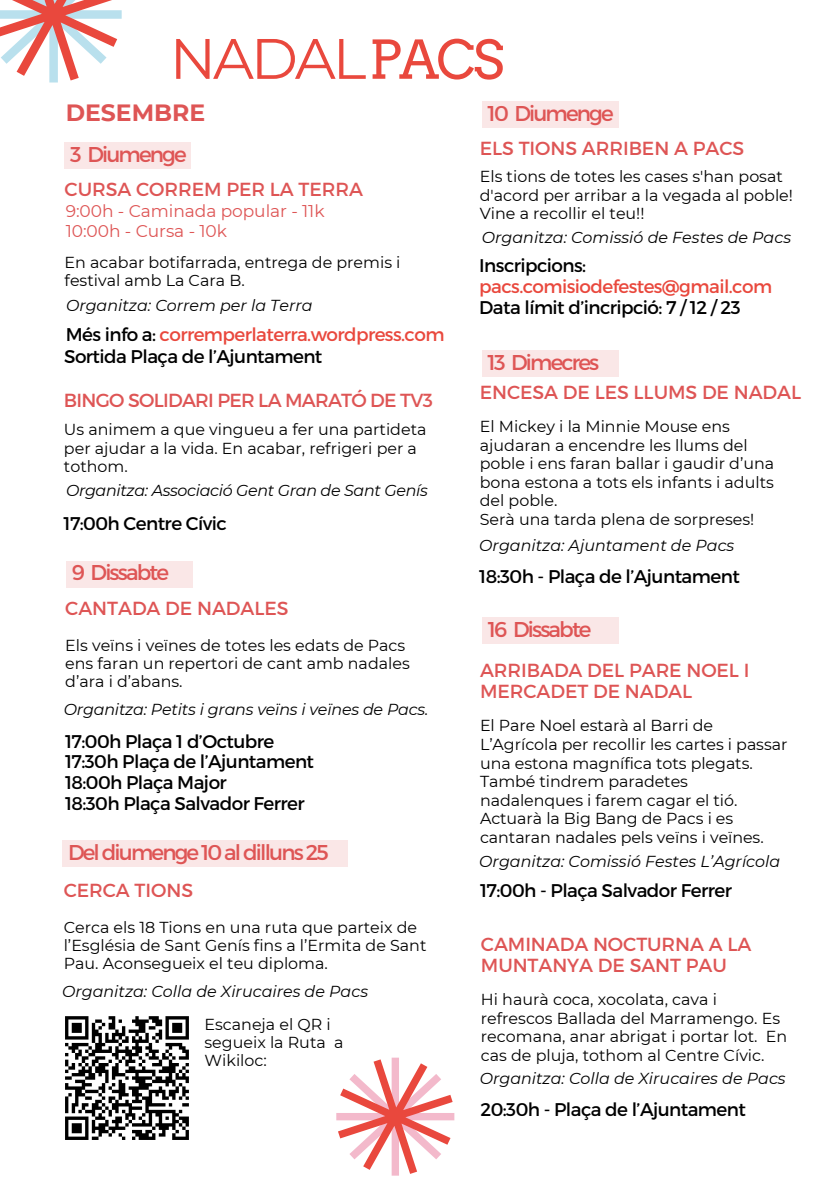
<style>
.page{position:relative;width:839px;height:1191px;background:#fff}
.page>*{position:absolute;margin:0;border:0;box-sizing:border-box;transform-origin:0 0}
.t1{font:57px "Montserrat";letter-spacing:-.055em;color:#e9483d}
.t2{font:700 23.6px "Montserrat";color:#de5555}
.t3{font:21.4px "Montserrat";letter-spacing:-.085em;color:#de5555}
.t4{font:19px/21px "Montserrat";letter-spacing:-.005em;color:#de5555}
.t5{font:19px "Montserrat";letter-spacing:-.04em;color:#de5555}
.t6{font:18.4px "Montserrat";letter-spacing:-.03em;color:#000}
.t7{font:18.4px "Montserrat";letter-spacing:-.03em;color:#e9483d}
.t8{font:17px "Montserrat";letter-spacing:-.005em;color:#de5555}
.t9{font:15.8px/18.6px "Montserrat";color:#000}
.t10{font:italic 15.8px "Montserrat";color:#000}
.t11{font:italic 15.8px "Montserrat";letter-spacing:-.02em;color:#000}
.s1{font-family:"Arvo";font-size:53.2px}
.s2{color:#000}
</style>
<div class="page">
<svg style="left:0;top:0;width:122px;height:83px"></svg>
<svg style="left:336px;top:1058px;width:118px;height:118px"></svg>
<div style="left:64px;top:142px;width:126px;height:27px;background:#fae7e7"></div>
<div style="left:62px;top:840px;width:285px;height:27px;background:#fae7e7"></div>
<svg style="left:65px;top:1016px;width:124px;height:124px"></svg>
<div style="left:66px;top:561px;width:126px;height:27px;background:#fae7e7"></div>
<div style="left:481px;top:350px;width:137px;height:27px;background:#fae7e7"></div>
<div style="left:482px;top:617px;width:136px;height:27px;background:#fae7e7"></div>
<div style="left:481px;top:101px;width:137px;height:27px;background:#fae7e7"></div>
<p class="t1" style="left:170px;top:24px;width:336px">NADAL<span class="s1">PACS</span></p>
<p class="t2" style="left:66px;top:98px;width:141px">DESEMBRE</p>
<p class="t3" style="left:70px;top:141px;width:118px">3 Diumenge</p>
<p class="t4" style="left:65px;top:178px;width:300px">CURSA CORREM PER LA TERRA</p>
<p class="t8" style="left:66px;top:201px;width:260px">9:00h - Caminada popular - 11k</p>
<p class="t8" style="left:66px;top:221px;width:163px">10:00h - Cursa - 10k</p>
<p class="t9" style="left:65px;top:253px;width:337px">En acabar botifarrada, entrega de premis i festival amb La Cara B.</p>
<p class="t10" style="left:66px;top:296px;width:248px">Organitza: Correm per la Terra</p>
<p class="t7" style="left:66px;top:322px;width:380px"><span class="s2">Més info a:</span> corremperlaterra.wordpress.com</p>
<p class="t6" style="left:64px;top:344px;width:260px">Sortida Plaça de l’Ajuntament</p>
<p class="t5" style="left:64px;top:388px;width:370px">BINGO SOLIDARI PER LA MARATÓ DE TV3</p>
<p class="t9" style="left:64px;top:420px;width:364px">Us animem a que vingueu a fer una partideta per ajudar a la vida. En acabar, refrigeri per a tothom.</p>
<p class="t11" style="left:66px;top:481px;width:363px">Organitza: Associació Gent Gran de Sant Genís</p>
<p class="t6" style="left:63px;top:512px;width:165px">17:00h Centre Cívic</p>
<p class="t3" style="left:72px;top:559px;width:99px">9 Dissabte</p>
<p class="t4" style="left:65px;top:597px;width:225px">CANTADA DE NADALES</p>
<p class="t9" style="left:65px;top:636px;width:346px;line-height:18px">Els veïns i veïnes de totes les edats de Pacs ens faran un repertori de cant amb nadales d’ara i d’abans.</p>
<p class="t10" style="left:64px;top:700px;width:366px">Organitza: Petits i grans veïns i veïnes de Pacs.</p>
<p class="t6" style="left:65px;top:729px;width:211px">17:00h Plaça 1 d’Octubre</p>
<p class="t6" style="left:65px;top:750px;width:250px">17:30h Plaça de l’Ajuntament</p>
<p class="t6" style="left:65px;top:770px;width:163px">18:00h Plaça Major</p>
<p class="t6" style="left:65px;top:791px;width:241px">18:30h Plaça Salvador Ferrer</p>
<p class="t3" style="left:68px;top:838px;width:262px">Del diumenge 10 al dilluns 25</p>
<p class="t4" style="left:64px;top:879px;width:131px">CERCA TIONS</p>
<p class="t9" style="left:64px;top:918px;width:364px;line-height:18px">Cerca els 18 Tions en una ruta que parteix de l’Església de Sant Genís fins a l’Ermita de Sant<br>Pau. Aconsegueix el teu diploma.</p>
<p class="t10" style="left:62px;top:982px;width:307px">Organitza: Colla de Xirucaires de Pacs</p>
<p class="t9" style="left:204px;top:1015px;width:140px">Escaneja el QR i segueix la Ruta a<br>Wikiloc:</p>
<p class="t3" style="left:487px;top:99px;width:128px">10 Diumenge</p>
<p class="t4" style="left:480px;top:136px;width:266px">ELS TIONS ARRIBEN A PACS</p>
<p class="t9" style="left:480px;top:167px;width:315px">Els tions de totes les cases s'han posat d'acord per arribar a la vegada al poble!</p>
<p class="t9" style="left:480px;top:205px;width:166px">Vine a recollir el teu!!</p>
<p class="t10" style="left:482px;top:227px;width:311px">Organitza: Comissió de Festes de Pacs</p>
<p class="t6" style="left:479px;top:253px;width:108px">Inscripcions:</p>
<p class="t7" style="left:479px;top:274px;width:294px">pacs.comisiodefestes@gmail.com</p>
<p class="t6" style="left:479px;top:295px;width:263px">Data límit d’incripció: 7 / 12 / 23</p>
<p class="t3" style="left:487px;top:348px;width:113px">13 Dimecres</p>
<p class="t4" style="left:480px;top:380px;width:323px">ENCESA DE LES LLUMS DE NADAL</p>
<p class="t9" style="left:480px;top:417px;width:296px">El Mickey i la Minnie Mouse ens ajudaran a encendre les llums del poble i ens faran ballar i gaudir d’una bona estona a tots els infants i adults del poble.</p>
<p class="t9" style="left:480px;top:510px;width:276px">Serà una tarda plena de sorpreses!</p>
<p class="t10" style="left:479px;top:536px;width:256px">Organitza: Ajuntament de Pacs</p>
<p class="t6" style="left:479px;top:564px;width:262px">18:30h - Plaça de l’Ajuntament</p>
<p class="t3" style="left:488px;top:615px;width:105px">16 Dissabte</p>
<p class="t4" style="left:480px;top:659px;width:271px">ARRIBADA DEL PARE NOEL I</p>
<p class="t4" style="left:480px;top:680px;width:214px">MERCADET DE NADAL</p>
<p class="t9" style="left:480px;top:717px;width:309px">El Pare Noel estarà al Barri de L’Agrícola per recollir les cartes i passar una estona magnífica tots plegats.<br>També tindrem paradetes nadalenques i farem cagar el tió.</p>
<p class="t9" style="left:480px;top:809px;width:285px">Actuarà la Big Bang de Pacs i es cantaran nadales pels veïns i veïnes.</p>
<p class="t10" style="left:479px;top:851px;width:302px">Organitza: Comissió Festes L’Agrícola</p>
<p class="t6" style="left:480px;top:879px;width:253px">17:00h - Plaça Salvador Ferrer</p>
<p class="t4" style="left:481px;top:933px;width:272px">CAMINADA NOCTURNA A LA<br>MUNTANYA DE SANT PAU</p>
<p class="t9" style="left:481px;top:990px;width:308px">Hi haurà coca, xocolata, cava i refrescos Ballada del Marramengo. Es recomana, anar abrigat i portar lot. En cas de pluja, tothom al Centre Cívic.</p>
<p class="t10" style="left:479px;top:1069px;width:307px">Organitza: Colla de Xirucaires de Pacs</p>
<p class="t6" style="left:480px;top:1098px;width:267px">20:30h - Plaça de l’Ajuntament</p>
</div>
